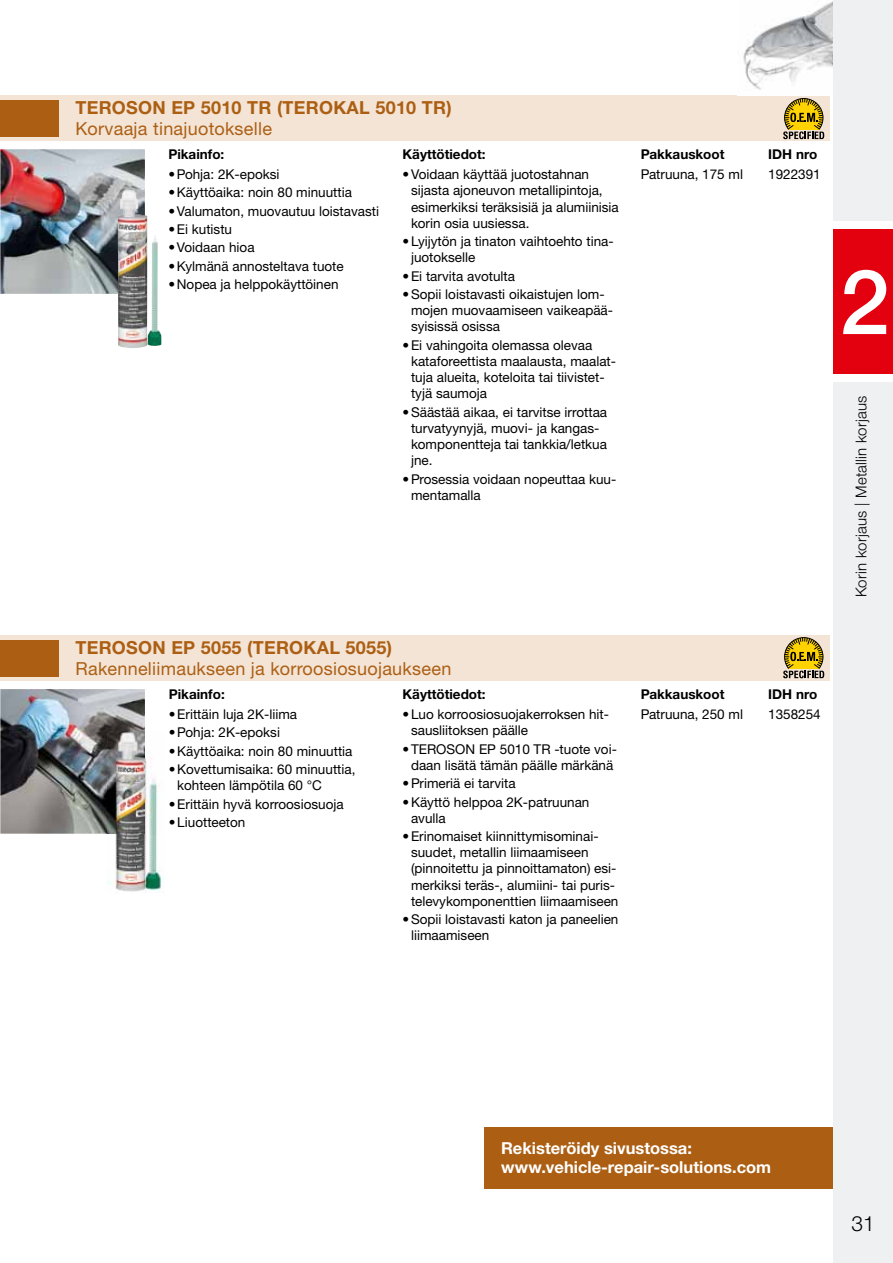
<style>
.page{position:relative;width:893px;height:1263px;background:#fff}
.page>*{position:absolute;margin:0;border:0;box-sizing:border-box;transform-origin:0 0}
.t1{font:500 90px "Helvetica Neue LTW1 G";color:#fff}
.t2{font:300 21px "Helvetica Neue LTW1 G";color:#000}
.t3{font:18px "Helvetica Neue LTW1 G";letter-spacing:.015em;color:#ac5f13}
.t4{font:700 18px "Helvetica Neue LTW1 G";letter-spacing:.015em;color:#ac5f13}
.t5{font:700 16.5px/19.5px "Helvetica Neue LTW1 G";color:#fff}
.t6{font:300 15px "Helvetica Neue LTW1 G";letter-spacing:.015em;color:#000}
.t7{font:13.5px/16.2px "Helvetica Neue LTW1 G";color:#000}
.t8{font:700 13.5px "Helvetica Neue LTW1 G";color:#000}
</style>
<div class="page">
<img style="left:0;top:149px;width:145px;height:145px">
<img style="left:0;top:689px;width:145px;height:145px">
<div style="left:0;top:96px;width:829px;height:45px;background:#f3e4d6"></div>
<div style="left:0;top:635px;width:829px;height:45px;background:#f3e4d6"></div>
<div style="left:0;top:100px;width:59px;height:36px;background:#ac5f13"></div>
<div style="left:0;top:640px;width:59px;height:36px;background:#ac5f13"></div>
<img style="left:118px;top:215px;width:29px;height:133px">
<img style="left:118px;top:190px;width:27px;height:104px">
<img style="left:148px;top:235px;width:13px;height:111px">
<img style="left:136px;top:757px;width:28px;height:135px">
<img style="left:108px;top:834px;width:28px;height:58px">
<img style="left:108px;top:731px;width:37px;height:103px">
<div style="left:484px;top:1127px;width:409px;height:61px;background:#ac5f13"></div>
<img style="left:743px;top:0;width:91px;height:96px">
<svg style="left:783px;top:98px;width:41px;height:41px"></svg>
<svg style="left:783px;top:637px;width:41px;height:41px"></svg>
<div style="left:833px;top:230px;width:60px;height:144px;background:#e3000f"></div>
<div style="left:833px;top:383px;width:60px;height:880px;background:#eef0f1"></div>
<div style="left:834px;top:0;width:59px;height:221px;background:#eef0f1"></div>
<h3 class="t4" style="left:75px;top:97px;width:378px">TEROSON EP 5010 TR (TEROKAL 5010 TR)</h3>
<h3 class="t3" style="left:75px;top:118px;width:198px">Korvaaja tinajuotokselle</h3>
<p class="t8" style="left:168px;top:145px;width:57px">Pikainfo:</p>
<p class="t7" style="left:168px;top:166px;width:113px">• Pohja: 2K-epoksi</p>
<p class="t7" style="left:168px;top:184px;width:185px">• Käyttöaika: noin 80 minuuttia</p>
<p class="t7" style="left:168px;top:203px;width:212px">• Valumaton, muovautuu loistavasti</p>
<p class="t7" style="left:168px;top:221px;width:65px">• Ei kutistu</p>
<p class="t7" style="left:168px;top:239px;width:88px">• Voidaan hioa</p>
<p class="t7" style="left:168px;top:258px;width:177px">• Kylmänä annosteltava tuote</p>
<p class="t7" style="left:168px;top:276px;width:172px">• Nopea ja helppokäyttöinen</p>
<p class="t8" style="left:403px;top:146px;width:85px">Käyttötiedot:</p>
<p class="t7" style="left:411px;top:166px;width:209px;text-indent:-9px">• Voidaan käyttää juotostahnan sijasta ajoneuvon metallipintoja, esimerkiksi teräksisiä ja alumiinisia korin osia uusiessa.</p>
<p class="t7" style="left:411px;top:233px;width:204px;text-indent:-9px">• Lyijytön ja tinaton vaihtoehto tina&shy;juotokselle</p>
<p class="t7" style="left:403px;top:268px;width:114px">• Ei tarvita avotulta</p>
<p class="t7" style="left:411px;top:286px;width:204px;text-indent:-9px">• Sopii loistavasti oikaistujen lom&shy;mojen muovaamiseen vaikeapää&shy;syisissä osissa</p>
<p class="t7" style="left:411px;top:337px;width:207px;text-indent:-9px">• Ei vahingoita olemassa olevaa kataforeettista maalausta, maalat&shy;tuja alueita, koteloita tai tiivistet&shy;tyjä saumoja</p>
<p class="t7" style="left:411px;top:404px;width:198px;text-indent:-9px">• Säästää aikaa, ei tarvitse irrottaa turvatyynyjä, muovi- ja kangas&shy;komponentteja tai tankkia/letkua jne.</p>
<p class="t7" style="left:411px;top:470px;width:207px;text-indent:-9px">• Prosessia voidaan nopeuttaa kuu&shy;mentamalla</p>
<h3 class="t4" style="left:75px;top:636px;width:318px">TEROSON EP 5055 (TEROKAL 5055)</h3>
<h3 class="t3" style="left:75px;top:657px;width:377px">Rakenneliimaukseen ja korroosiosuojaukseen</h3>
<p class="t8" style="left:169px;top:685px;width:57px">Pikainfo:</p>
<p class="t7" style="left:169px;top:706px;width:130px">• Erittäin luja 2K-liima</p>
<p class="t7" style="left:169px;top:724px;width:113px">• Pohja: 2K-epoksi</p>
<p class="t7" style="left:169px;top:743px;width:185px">• Käyttöaika: noin 80 minuuttia</p>
<p class="t7" style="left:177px;top:761px;width:180px;text-indent:-9px">• Kovettumisaika: 60 minuuttia, kohteen lämpötila 60 °C</p>
<p class="t7" style="left:169px;top:796px;width:176px">• Erittäin hyvä korroosiosuoja</p>
<p class="t7" style="left:169px;top:814px;width:78px">• Liuotteeton</p>
<p class="t8" style="left:403px;top:686px;width:85px">Käyttötiedot:</p>
<p class="t7" style="left:411px;top:706px;width:200px;text-indent:-9px">• Luo korroosiosuojakerroksen hit&shy;sausliitoksen päälle</p>
<p class="t7" style="left:403px;top:741px;width:216px;text-align:center">• TEROSON EP 5010 TR -tuote voi&shy;daan lisätä tämän päälle märkänä</p>
<p class="t7" style="left:403px;top:775px;width:115px">• Primeriä ei tarvita</p>
<p class="t7" style="left:411px;top:793px;width:180px;text-indent:-9px">• Käyttö helppoa 2K-patruunan avulla</p>
<p class="t7" style="left:411px;top:828px;width:209px;text-indent:-9px">• Erinomaiset kiinnittymisominai&shy;suudet, metallin liimaamiseen (pinnoitettu ja pinnoittamaton) esi&shy;merkiksi teräs-, alumiini- tai puris&shy;televykomponenttien liimaamiseen</p>
<p class="t7" style="left:411px;top:911px;width:209px;text-indent:-9px">• Sopii loistavasti katon ja paneelien liimaamiseen</p>
<p class="t8" style="left:641px;top:146px;width:85px">Pakkauskoot</p>
<p class="t8" style="left:768px;top:146px;width:51px">IDH nro</p>
<p class="t7" style="left:641px;top:166px;width:104px">Patruuna, 175 ml</p>
<p class="t7" style="left:768px;top:166px;width:54px">1922391</p>
<h1 class="t1" style="left:840px;top:248px;width:52px">2</h1>
<p class="t6" style="left:852px;top:597px;width:203px;rotate:-90deg">Korin korjaus | Metallin korjaus</p>
<p class="t8" style="left:641px;top:686px;width:85px">Pakkauskoot</p>
<p class="t8" style="left:768px;top:686px;width:51px">IDH nro</p>
<p class="t7" style="left:641px;top:706px;width:104px">Patruuna, 250 ml</p>
<p class="t7" style="left:768px;top:706px;width:54px">1358254</p>
<p class="t5" style="left:501px;top:1138px;width:272px">Rekisteröidy sivustossa: www.vehicle-repair-solutions.com</p>
<h2 class="t2" style="left:851px;top:1210px;width:25px">31</h2>
</div>
